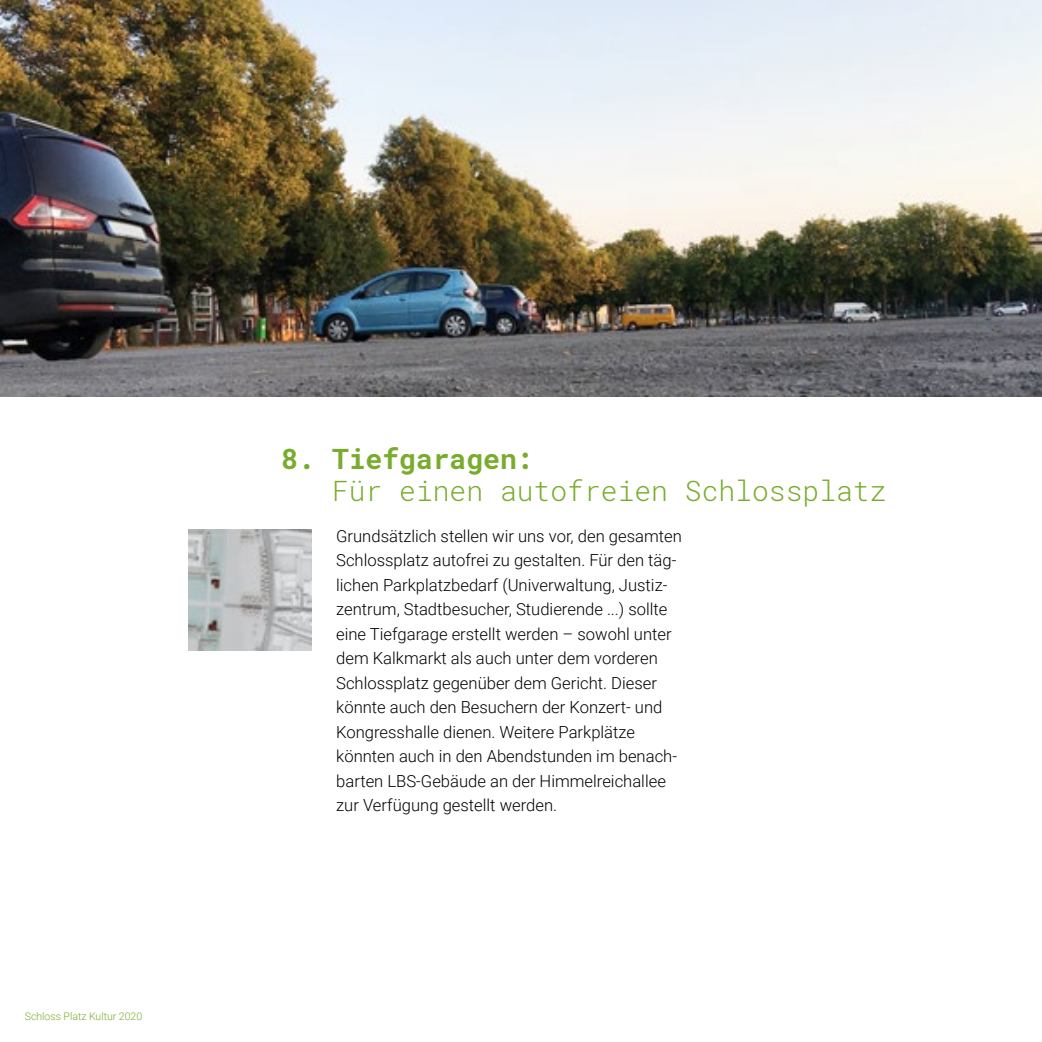
<style>
.page{position:relative;width:1042px;height:1042px;background:#fff}
.page>*{position:absolute;margin:0;border:0;box-sizing:border-box;transform-origin:0 0}
.t1{font:300 28px "Roboto Mono";color:#79ac2c}
.t2{font:700 28px "Roboto Mono";color:#79ac2c}
.t3{font:300 16.62px/24.5px "Roboto";color:#000}
.t4{font:300 10.5px "Roboto";color:#79ac2c}
</style>
<div class="page">
<img style="left:189px;top:529px;width:122px;height:121px">
<img style="left:0;top:0;width:1042px;height:397px">
<p class="t4" style="left:25px;top:1010px;width:119px">Schloss Platz Kultur 2020</p>
<h1 class="t2" style="left:282px;top:440px;width:254px">8. Tiefgaragen:</h1>
<h1 class="t1" style="left:332px;top:471px;width:556px">Für einen autofreien Schlossplatz</h1>
<p class="t3" style="left:336px;top:524px;width:347px">Grundsätzlich stellen wir uns vor, den gesamten Schlossplatz autofrei zu gestalten. Für den täg&shy;lichen Parkplatzbedarf (Univerwaltung, Justiz&shy;zentrum, Stadtbesucher, Studierende ...) sollte eine Tiefgarage erstellt werden – sowohl unter dem Kalkmarkt als auch unter dem vorderen Schlossplatz gegenüber dem Gericht. Dieser könnte auch den Besuchern der Konzert- und Kongresshalle dienen. Weitere Parkplätze könnten auch in den Abendstunden im benach&shy;barten LBS-Gebäude an der Himmelreichallee zur Verfügung gestellt werden.</p>
</div>
